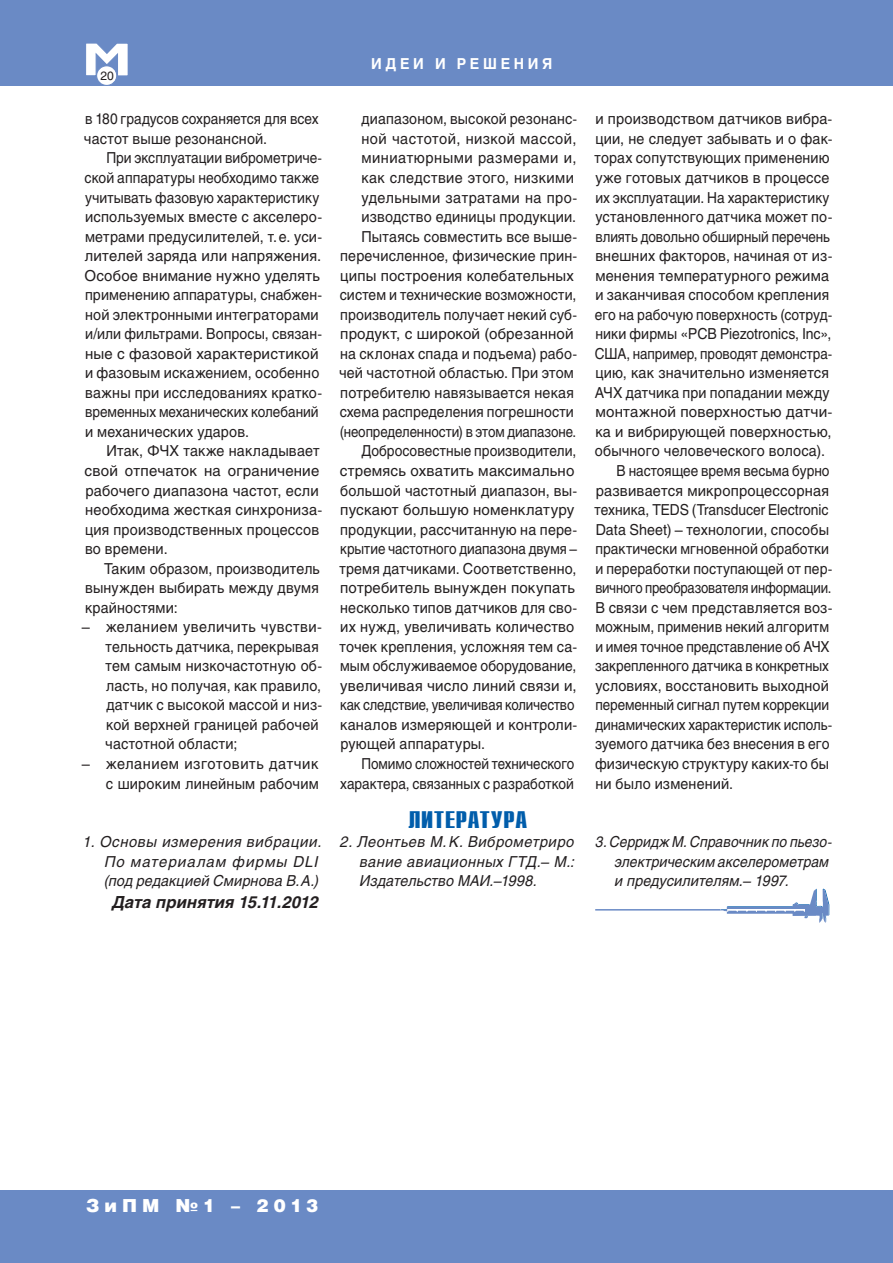
<style>
.page{position:relative;width:893px;height:1263px;background:#fff}
.page>*{position:absolute;margin:0;border:0;box-sizing:border-box;transform-origin:0 0}
.t1{font:700 24px "Compact C";letter-spacing:.01em;color:#015dab;scale:1.25 1}
.t2{font:900 18px "Helios";letter-spacing:.28em;color:#fff}
.t3{font:italic 700 16.5px "Helios";letter-spacing:.005em;color:#231f20}
.t4{font:15px/19.5px "Helios";letter-spacing:.01em;color:#231f20;scale:.91 1}
.t5{font:15px/19.5px "Helios";letter-spacing:.01em;color:#231f20;text-align:justify;scale:.95 1}
.t6{font:15px/19.5px "Helios";letter-spacing:.01em;color:#231f20;scale:.96 1}
.t7{font:15px/19.5px "Helios";letter-spacing:.01em;color:#231f20;text-align:right}
.t8{font:15px "Helios";letter-spacing:.01em;color:#231f20;scale:.92 1}
.t9{font:15px "Helios";letter-spacing:.01em;color:#231f20;scale:.9 1}
.t10{font:15px "Helios";letter-spacing:.01em;color:#231f20;scale:.93 1}
.t11{font:15px "Helios";letter-spacing:.01em;color:#231f20;scale:.94 1}
.t12{font:15px "Helios";letter-spacing:.01em;color:#231f20;scale:.89 1}
.t13{font:italic 15px/19.5px "Helios";letter-spacing:.015em;color:#231f20;scale:.92 1}
.t14{font:italic 15px/19.5px "Helios";letter-spacing:.045em;color:#231f20}
.t15{font:italic 15px/19.5px "Helios";letter-spacing:.015em;color:#231f20;text-align:justify}
.t16{font:15px "Helios";letter-spacing:-.01em;color:#231f20;scale:.88 1}
.t17{font:15px "Helios";letter-spacing:-.015em;color:#231f20;scale:.87 1}
.t18{font:15px "Helios";letter-spacing:.035em;color:#231f20;scale:.96 1}
.t19{font:15px "Helios";letter-spacing:.03em;color:#231f20;scale:.96 1}
.t20{font:15px "Helios";letter-spacing:.035em;color:#231f20}
.t21{font:700 15px "Helios";letter-spacing:.255em;color:#fff;scale:.95 1}
.t22{font:12px "Helios";color:#231f20}
</style>
<div class="page">
<div style="left:0;top:0;width:893px;height:85px;background:#6a8ac5"></div>
<svg style="left:86px;top:43px;width:42px;height:42px"></svg>
<div style="left:0;top:1191px;width:893px;height:72px;background:#6a8ac5"></div>
<svg style="left:721px;top:888px;width:109px;height:35px"></svg>
<hr style="left:595px;top:909px;width:126px;height:1px;background:#6a8ac5">
<p class="t22" style="left:101px;top:69px;width:15px">20</p>
<p class="t4" style="left:84px;top:109px;width:259px">в 180 градусов сохраняется для всех частот выше резонансной.</p>
<p class="t4" style="left:84px;top:148px;width:263px;text-indent:22px">При эксплуатации виброметриче&shy;ской аппаратуры необходимо также учитывать фазовую характеристику используемых вместе с акселеро&shy;метрами предусилителей, т. е. уси&shy;лителей заряда или напряжения.<br>Особое внимание нужно уделять применению аппаратуры, снабжен&shy;ной электронными интеграторами и/или фильтрами. Вопросы, связан&shy;ные с фазовой характеристикой и фазовым искажением, особенно важны при исследованиях кратко&shy;временных механических колебаний и механических ударов.</p>
<p class="t6" style="left:85px;top:441px;width:249px;text-indent:22px">Итак, ФЧХ также накладывает свой отпечаток на ограничение рабочего диапазона частот, если необходима жесткая синхрониза&shy;ция производственных процессов во времени.</p>
<p class="t5" style="left:85px;top:558px;width:249px;text-indent:19px">Таким образом, производитель вынужден выбирать между двумя крайностями:</p>
<p class="t6" style="left:105px;top:617px;width:227px;text-indent:-23px">– желанием увеличить чувстви&shy;тельность датчика, перекрывая тем самым низкочастотную об&shy;ласть, но получая, как правило, датчик с высокой массой и низ&shy;кой верхней границей рабочей частотной области;</p>
<p class="t7" style="left:82px;top:754px;width:238px">– желанием изготовить датчик с широким линейным рабочим</p>
<p class="t21" style="left:371px;top:54px;width:192px">ИДЕИ И РЕШЕНИЯ</p>
<p class="t11" style="left:362px;top:110px;width:231px">диапазоном, высокой резонанс-</p>
<p class="t18" style="left:361px;top:130px;width:225px">ной частотой, низкой массой,</p>
<p class="t20" style="left:361px;top:149px;width:216px">миниатюрными размерами и,</p>
<p class="t6" style="left:361px;top:168px;width:223px">как следствие этого, низкими</p>
<p class="t19" style="left:362px;top:188px;width:226px">удельными затратами на про-</p>
<p class="t5" style="left:361px;top:207px;width:227px">изводство единицы продукции.</p>
<p class="t5" style="left:361px;top:226px;width:229px">Пытаясь совместить все выше-</p>
<p class="t5" style="left:340px;top:246px;width:251px">перечисленное, физические прин-</p>
<p class="t7" style="left:340px;top:265px;width:235px">ципы построения колебательных</p>
<p class="t8" style="left:340px;top:286px;width:259px">систем и технические возможности,</p>
<p class="t10" style="left:340px;top:305px;width:256px">производитель получает некий суб-</p>
<p class="t7" style="left:340px;top:324px;width:235px">продукт, с широкой (обрезанной</p>
<p class="t5" style="left:340px;top:344px;width:251px">на склонах спада и подъема) рабо-</p>
<p class="t5" style="left:339px;top:363px;width:249px">чей частотной областью. При этом</p>
<p class="t6" style="left:340px;top:383px;width:245px">потребителю навязывается некая</p>
<p class="t10" style="left:340px;top:403px;width:253px">схема распределения погрешности</p>
<p class="t12" style="left:340px;top:423px;width:267px">(неопределенности) в этом диапазоне.</p>
<p class="t4" style="left:362px;top:441px;width:237px">Добросовестные производители,</p>
<p class="t7" style="left:340px;top:461px;width:236px">стремясь охватить максимально</p>
<p class="t5" style="left:340px;top:480px;width:251px">большой частотный диапазон, вы-</p>
<p class="t7" style="left:340px;top:500px;width:236px">пускают большую номенклатуру</p>
<p class="t5" style="left:340px;top:519px;width:251px">продукции, рассчитанную на пере-</p>
<p class="t12" style="left:340px;top:540px;width:267px">крытие частотного диапазона двумя –</p>
<p class="t11" style="left:339px;top:559px;width:254px">тремя датчиками. Соответственно,</p>
<p class="t7" style="left:340px;top:578px;width:236px">потребитель вынужден покупать</p>
<p class="t5" style="left:340px;top:597px;width:251px">несколько типов датчиков для сво-</p>
<p class="t6" style="left:340px;top:617px;width:245px">их нужд, увеличивать количество</p>
<p class="t5" style="left:339px;top:637px;width:252px">точек крепления, усложняя тем са-</p>
<p class="t8" style="left:340px;top:657px;width:258px">мым обслуживаемое оборудование,</p>
<p class="t7" style="left:340px;top:676px;width:238px">увеличивая число линий связи и,</p>
<p class="t16" style="left:340px;top:696px;width:268px">как следствие, увеличивая количество</p>
<p class="t6" style="left:340px;top:715px;width:249px">каналов измеряющей и контроли-</p>
<p class="t5" style="left:340px;top:734px;width:154px">рующей аппаратуры.</p>
<p class="t12" style="left:361px;top:755px;width:241px">Помимо сложностей технического</p>
<p class="t4" style="left:340px;top:773px;width:258px">характера, связанных с разработкой</p>
<h1 class="t1" style="left:408px;top:807px;width:97px">ЛИТЕРАТУРА</h1>
<p class="t6" style="left:595px;top:109px;width:249px">и производством датчиков вибра-</p>
<p class="t5" style="left:595px;top:129px;width:251px">ции, не следует забывать и о фак-</p>
<p class="t11" style="left:595px;top:149px;width:251px">торах сопутствующих применению</p>
<p class="t6" style="left:595px;top:168px;width:245px">уже готовых датчиков в процессе</p>
<p class="t4" style="left:595px;top:187px;width:259px">их эксплуатации. На характеристику</p>
<p class="t5" style="left:595px;top:207px;width:251px">установленного датчика может по-</p>
<p class="t9" style="left:595px;top:227px;width:262px">влиять довольно обширный перечень</p>
<p class="t5" style="left:595px;top:246px;width:251px">внешних факторов, начиная от из-</p>
<p class="t7" style="left:595px;top:265px;width:235px">менения температурного режима</p>
<p class="t5" style="left:595px;top:285px;width:248px">и заканчивая способом крепления</p>
<p class="t8" style="left:595px;top:305px;width:260px">его на рабочую поверхность (сотруд-</p>
<p class="t10" style="left:595px;top:325px;width:255px">ники фирмы «PCB Piezotronics, Inc»,</p>
<p class="t12" style="left:595px;top:345px;width:268px">США, например, проводят демонстра-</p>
<p class="t6" style="left:595px;top:363px;width:245px">цию, как значительно изменяется</p>
<p class="t11" style="left:595px;top:384px;width:251px">АЧХ датчика при попадании между</p>
<p class="t7" style="left:595px;top:402px;width:239px">монтажной поверхностью датчи-</p>
<p class="t6" style="left:595px;top:422px;width:248px">ка и вибрирующей поверхностью,</p>
<p class="t5" style="left:595px;top:441px;width:244px">обычного человеческого волоса).</p>
<p class="t4" style="left:617px;top:461px;width:235px">В настоящее время весьма бурно</p>
<p class="t7" style="left:596px;top:480px;width:235px">развивается микропроцессорная</p>
<p class="t8" style="left:595px;top:501px;width:256px">техника, TEDS (Transducer Electronic</p>
<p class="t5" style="left:596px;top:519px;width:247px">Data Sheet) – технологии, способы</p>
<p class="t8" style="left:595px;top:540px;width:256px">практически мгновенной обработки</p>
<p class="t8" style="left:595px;top:559px;width:259px">и переработки поступающей от пер-</p>
<p class="t17" style="left:595px;top:579px;width:273px">вичного преобразователя информации.</p>
<p class="t5" style="left:595px;top:597px;width:251px">В связи с чем представляется воз-</p>
<p class="t10" style="left:595px;top:618px;width:253px">можным, применив некий алгоритм</p>
<p class="t9" style="left:595px;top:637px;width:262px">и имея точное представление об АЧХ</p>
<p class="t9" style="left:595px;top:657px;width:261px">закрепленного датчика в конкретных</p>
<p class="t5" style="left:595px;top:676px;width:247px">условиях, восстановить выходной</p>
<p class="t9" style="left:595px;top:696px;width:261px">переменный сигнал путем коррекции</p>
<p class="t9" style="left:595px;top:716px;width:265px">динамических характеристик исполь-</p>
<p class="t10" style="left:595px;top:735px;width:254px">зуемого датчика без внесения в его</p>
<p class="t11" style="left:595px;top:755px;width:251px">физическую структуру каких‑то бы</p>
<p class="t5" style="left:595px;top:773px;width:147px">ни было изменений.</p>
<p class="t14" style="left:104px;top:832px;width:219px;text-indent:-21px">1. Основы измерения вибрации.<br>По материалам фирмы DLI (под редакцией Смирнова В. А.)</p>
<p class="t15" style="left:360px;top:832px;width:216px;text-indent:-20px">2. Леонтьев М. К. Виброметриро вание авиационных ГТД.– М.:<br>Издательство МАИ.–1998.</p>
<p class="t13" style="left:615px;top:832px;width:238px;text-indent:-19px">3. Серридж М. Справочник по пьезо&shy;электрическим акселерометрам и предусилителям.– 1997.</p>
<p class="t3" style="left:112px;top:893px;width:208px">Дата принятия 15.11.2012</p>
<p class="t2" style="left:86px;top:1194px;width:234px">ЗиПМ №1 – 2013</p>
</div>
